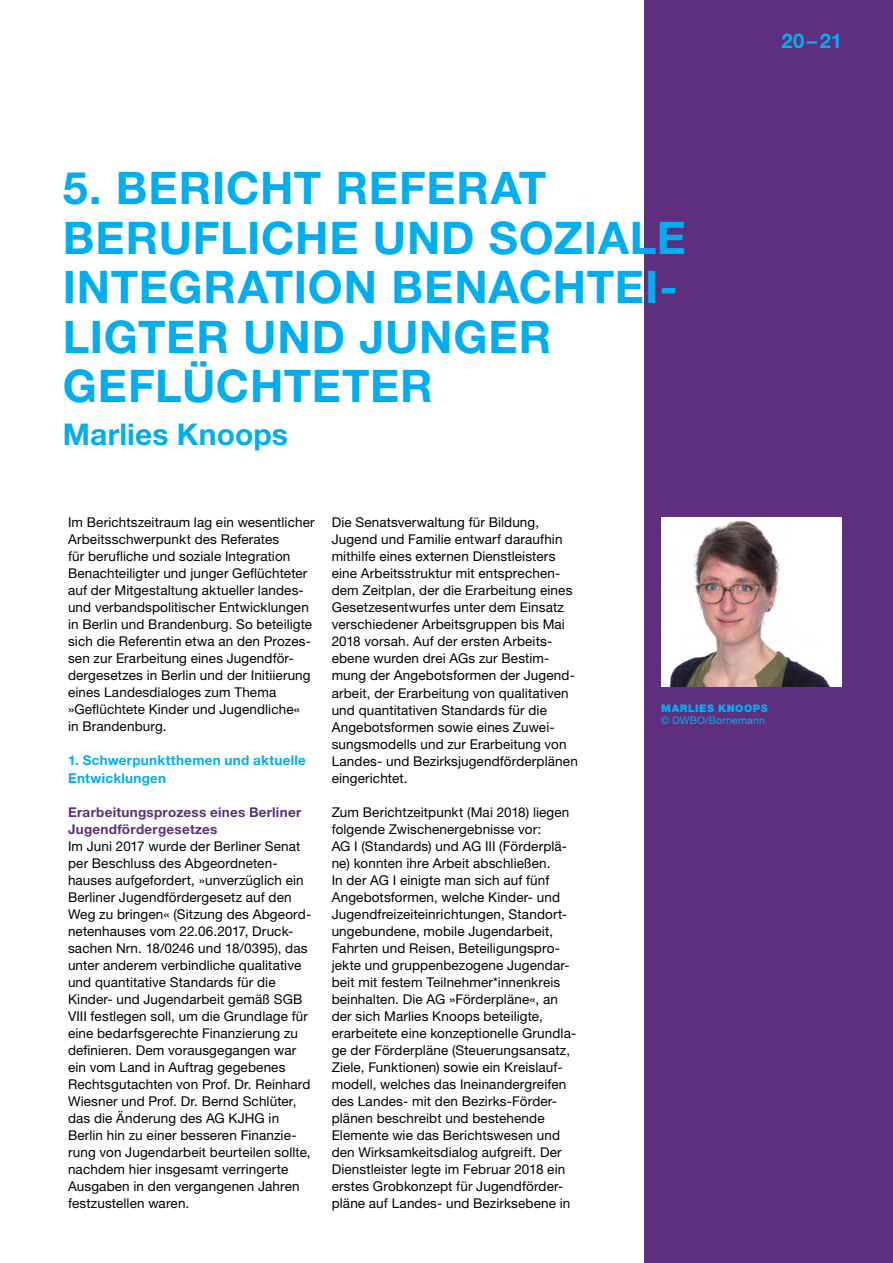
<style>
.page{position:relative;width:893px;height:1263px;background:#fff}
.page>*{position:absolute;margin:0;border:0;box-sizing:border-box;transform-origin:0 0}
.t1{font:700 45px/49.5px "Helvetica Neue LT Pro";letter-spacing:.02em;color:#00aeef}
.t2{font:700 30px "Helvetica Neue LT Pro";letter-spacing:.005em;color:#00aeef}
.t3{font:700 20.25px "Helvetica Neue LT Pro";color:#00aeef}
.t4{font:13.5px/17px "Helvetica Neue LT Pro";letter-spacing:.01em;color:#000}
.t5{font:700 13.5px/17px "Helvetica Neue LT Pro";letter-spacing:.02em;color:#5e2f7e}
.t6{font:700 13.5px/17px "Helvetica Neue LT Pro";letter-spacing:.02em;color:#00aeef}
.t7{font:10.5px "Helvetica Neue LT Pro";letter-spacing:.02em;color:#00aeef}
.t8{font:900 10.5px "Helvetica Neue LT Pro";letter-spacing:.05em;color:#00aeef}
</style>
<div class="page">
<div style="left:644px;top:0;width:249px;height:1263px;background:#5e2f7e"></div>
<img style="left:661px;top:517px;width:181px;height:170px">
<h3 class="t3" style="left:782px;top:28px;width:62px">20–21</h3>
<h1 class="t1" style="left:63px;top:162px;width:625px">5. Bericht Referat<br>Berufliche und soziale<br>Integration Benachtei&shy;ligter und junger<br>Geflüchteter</h1>
<h2 class="t2" style="left:63px;top:415px;width:226px">Marlies Knoops</h2>
<p class="t4" style="left:68px;top:514px;width:248px">Im Berichtszeitraum lag ein wesentlicher Arbeitsschwerpunkt des Referates<br>für berufliche und soziale Integration Benachteiligter und junger Geflüchteter auf der Mitgestaltung aktueller landes&shy;und verbandspolitischer Entwicklungen in Berlin und Brandenburg. So beteiligte sich die Referentin etwa an den Prozes&shy;sen zur Erarbeitung eines Jugendför&shy;dergesetzes in Berlin und der Initiierung eines Landesdialoges zum Thema »Geflüchtete Kinder und Jugendliche«<br>in Brandenburg.</p>
<p class="t6" style="left:68px;top:752px;width:239px">1. Schwerpunktthemen und aktuelle<br>Entwicklungen</p>
<p class="t5" style="left:68px;top:803px;width:235px">Erarbeitungsprozess eines Berliner<br>Jugendfördergesetzes</p>
<p class="t4" style="left:68px;top:837px;width:245px">Im Juni 2017 wurde der Berliner Senat per Beschluss des Abgeordneten&shy;hauses aufgefordert, »unverzüglich ein Berliner Jugendfördergesetz auf den Weg zu bringen« (Sitzung des Abgeord&shy;netenhauses vom 22.06.2017, Druck&shy;sachen Nrn. 18/0246 und 18/0395), das unter anderem verbindliche qualitative und quantitative Standards für die Kinder- und Jugendarbeit gemäß SGB VIII festlegen soll, um die Grundlage für eine bedarfsgerechte Finanzierung zu definieren. Dem vorausgegangen war ein vom Land in Auftrag gegebenes Rechtsgutachten von Prof. Dr. Reinhard Wiesner und Prof. Dr. Bernd Schlüter, das die Änderung des AG KJHG in Berlin hin zu einer besseren Finanzie&shy;rung von Jugendarbeit beurteilen sollte, nachdem hier insgesamt verringerte Ausgaben in den vergangenen Jahren festzustellen waren.</p>
<p class="t4" style="left:332px;top:514px;width:248px">Die Senatsverwaltung für Bildung, Jugend und Familie entwarf daraufhin mithilfe eines externen Dienstleisters eine Arbeitsstruktur mit entsprechen&shy;dem Zeitplan, der die Erarbeitung eines Gesetzesentwurfes unter dem Einsatz verschiedener Arbeitsgruppen bis Mai 2018 vorsah. Auf der ersten Arbeits&shy;ebene wurden drei AGs zur Bestim&shy;mung der Angebotsformen der Jugend&shy;arbeit, der Erarbeitung von qualitativen und quantitativen Standards für die Angebotsformen sowie eines Zuwei&shy;sungsmodells und zur Erarbeitung von Landes- und Bezirksjugendförderplänen eingerichtet.</p>
<p class="t4" style="left:332px;top:803px;width:246px">Zum Berichtzeitpunkt (Mai 2018) liegen folgende Zwischenergebnisse vor:<br>AG I (Standards) und AG III (Förderplä&shy;ne) konnten ihre Arbeit abschließen.<br>In der AG I einigte man sich auf fünf Angebotsformen, welche Kinder- und Jugendfreizeiteinrichtungen, Standort&shy;ungebundene, mobile Jugendarbeit, Fahrten und Reisen, Beteiligungspro&shy;jekte und gruppenbezogene Jugendar&shy;beit mit festem Teilnehmer*innenkreis beinhalten. Die AG »Förderpläne«, an der sich Marlies Knoops beteiligte, erarbeitete eine konzeptionelle Grundla&shy;ge der Förderpläne (Steuerungsansatz, Ziele, Funktionen) sowie ein Kreislauf&shy;modell, welches das Ineinandergreifen des Landes- mit den Bezirks-Förder&shy;plänen beschreibt und bestehende Elemente wie das Berichtswesen und den Wirksamkeitsdialog aufgreift. Der Dienstleister legte im Februar 2018 ein erstes Grobkonzept für Jugendförder&shy;pläne auf Landes- und Bezirksebene in</p>
<p class="t8" style="left:661px;top:701px;width:108px">MARLIES KNOOPS</p>
<p class="t7" style="left:661px;top:714px;width:105px">© DWBO/Bornemann</p>
</div>
